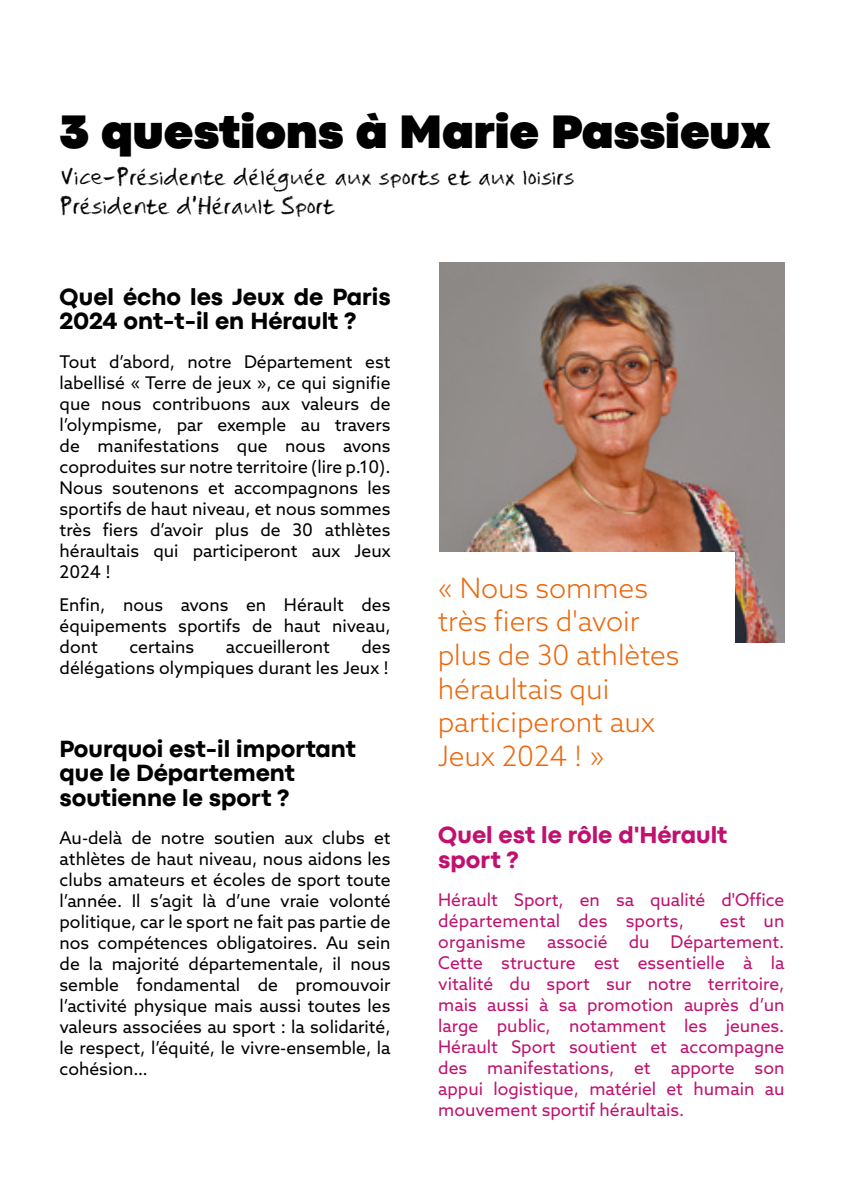
<style>
.page{position:relative;width:844px;height:1191px;background:#fff}
.page>*{position:absolute;margin:0;border:0;box-sizing:border-box;transform-origin:0 0}
.t1{font:900 49px "Codec Pro";color:#000}
.t2{font:300 28px/33.6px "Azo Sans";color:#ec660b}
.t3{font:800 24.5px/24.5px "Codec Pro";color:#000}
.t4{font:24.5px/29.4px "Frank Reaction";letter-spacing:-.02em;color:#000}
.t5{font:800 24.5px/24.5px "Codec Pro";color:#c0116f}
.t6{font:17.5px/21px "Azo Sans";color:#000;text-align:justify}
.t7{font:17.5px/21px "Azo Sans";color:#c0116f}
</style>
<div class="page">
<img style="left:439px;top:262px;width:345px;height:381px">
<div style="left:412px;top:552px;width:322px;height:258px;background:#fff"></div>
<h1 class="t1" style="left:60px;top:102px;width:712px">3 questions à Marie Passieux</h1>
<h3 class="t4" style="left:60px;top:161px;width:516px">Vice-Présidente déléguée aux sports et aux loisirs<br>Présidente d’Hérault Sport</h3>
<h3 class="t3" style="left:60px;top:284px;width:332px">Quel écho les Jeux de Paris<br>2024 ont-t-il en Hérault ?</h3>
<p class="t6" style="left:60px;top:351px;width:332px">Tout d’abord, notre Département est labellisé « Terre de jeux », ce qui signifie que nous contribuons aux valeurs de l’olympisme, par exemple au travers de manifestations que nous avons coproduites sur notre territoire (lire p.10).<br>Nous soutenons et accompagnons les sportifs de haut niveau, et nous sommes très fiers d’avoir plus de 30 athlètes héraultais qui participeront aux Jeux 2024 !</p>
<p class="t6" style="left:60px;top:594px;width:332px">Enfin, nous avons en Hérault des équipements sportifs de haut niveau, dont</p>
<h2 class="t2" style="left:437px;top:571px;width:243px">« Nous sommes très fiers d'avoir plus de 30 athlètes héraultais qui participeront aux<br>Jeux 2024 ! »</h2>
<p class="t6" style="left:60px;top:636px;width:332px;text-align:right">des<br>délégations olympiques durant les Jeux !</p>
<p class="t6" style="left:129px;top:636px;width:66px">certains</p>
<p class="t6" style="left:226px;top:636px;width:106px">accueilleront</p>
<h3 class="t3" style="left:60px;top:736px;width:298px">Pourquoi est-il important que le Département soutienne le sport ?</h3>
<p class="t6" style="left:60px;top:827px;width:332px">Au-delà de notre soutien aux clubs et athlètes de haut niveau, nous aidons les clubs amateurs et écoles de sport toute l’année. Il s’agit là d’une vraie volonté politique, car le sport ne fait pas partie de nos compétences obligatoires. Au sein de la majorité départementale, il nous semble fondamental de promouvoir l’activité physique mais aussi toutes les valeurs associées au sport : la solidarité, le respect, l’équité, le vivre-ensemble, la cohésion…</p>
<h3 class="t5" style="left:438px;top:822px;width:290px">Quel est le rôle d'Hérault sport ?</h3>
<p class="t7" style="left:438px;top:889px;width:347px">Hérault Sport, en sa qualité d'Office départemental des sports,</p>
<p class="t7" style="left:438px;top:910px;width:347px;text-align:justify;text-indent:281px">est un organisme associé du Département.<br>Cette structure est essentielle à la vitalité du sport sur notre territoire, mais aussi à sa promotion auprès d’un large public, notamment les jeunes.<br>Hérault Sport soutient et accompagne des manifestations, et apporte son appui logistique, matériel et humain au mouvement sportif héraultais.</p>
</div>
